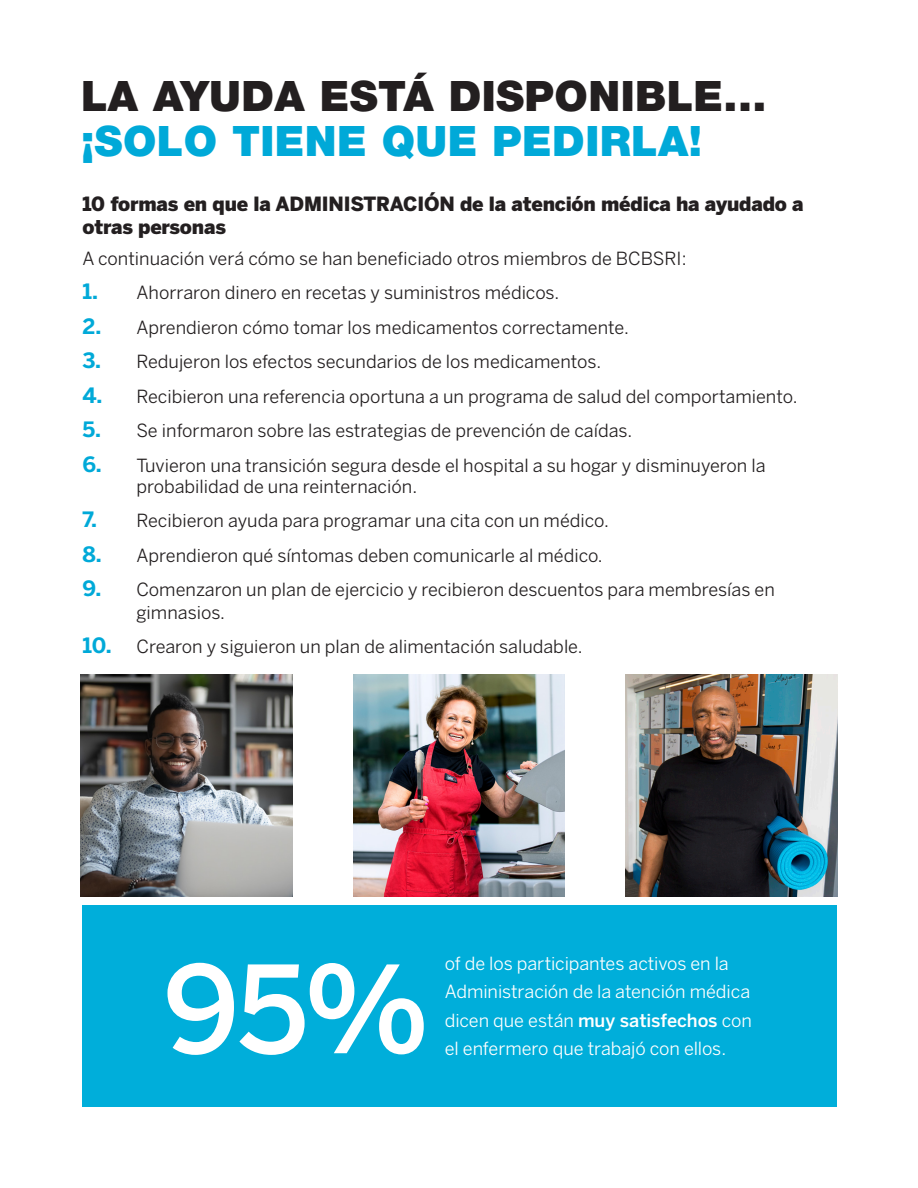
<style>
.page{position:relative;width:918px;height:1188px;background:#fff}
.page>*{position:absolute;margin:0;border:0;box-sizing:border-box;transform-origin:0 0}
.Body_Copy{font:500 120px "Benton Sans";color:#fff}
.t1{font:900 42px/45px "Helvetica Neue LT Std";letter-spacing:.01em;color:#231f20}
.Sub_1_13_15{font:900 19.5px/22.5px "Benton Sans";letter-spacing:-.01em;color:#231f20}
.BODY_TEXT_10_5_14{font:18px/21px "Benton Sans";color:#231f20}
.Body_Copy-2{font:18px/28.5px "Benton Sans";letter-spacing:-.005em;color:#fff}
.s1{color:#00a9d8}
.s2{font-weight:700;font-size:21px;color:#00a9d8}
.s3{font-weight:500}
</style>
<div class="page">
<img style="left:81px;top:674px;width:212px;height:222px">
<img style="left:625px;top:674px;width:212px;height:222px">
<img style="left:353px;top:674px;width:212px;height:222px">
<div style="left:82px;top:905px;width:755px;height:202px;background:#00aeda"></div>
<p class="t1" style="left:81px;top:73px;width:687px">LA AYUDA ESTÁ DISPONIBLE... <span class="s1">¡SOLO TIENE QUE PEDIRLA!</span></p>
<p class="Sub_1_13_15" style="left:82px;top:192px;width:723px">10 formas en que la ADMINISTRACIÓN de la atención médica ha ayudado a otras personas</p>
<p class="BODY_TEXT_10_5_14" style="left:82px;top:248px;width:606px">A continuación verá cómo se han beneficiado otros miembros de BCBSRI:</p>
<p class="BODY_TEXT_10_5_14" style="left:82px;top:282px;width:478px"><span class="s2">1.</span> Ahorraron dinero en recetas y suministros médicos.</p>
<p class="BODY_TEXT_10_5_14" style="left:82px;top:317px;width:548px"><span class="s2">2.</span> Aprendieron cómo tomar los medicamentos correctamente.</p>
<p class="BODY_TEXT_10_5_14" style="left:82px;top:351px;width:520px"><span class="s2">3.</span> Redujeron los efectos secundarios de los medicamentos.</p>
<p class="BODY_TEXT_10_5_14" style="left:82px;top:386px;width:716px"><span class="s2">4.</span> Recibieron una referencia oportuna a un programa de salud del comportamiento.</p>
<p class="BODY_TEXT_10_5_14" style="left:82px;top:420px;width:551px"><span class="s2">5.</span> Se informaron sobre las estrategias de prevención de caídas.</p>
<p class="BODY_TEXT_10_5_14" style="left:136px;top:455px;width:631px;text-indent:-54px"><span class="s2">6.</span> Tuvieron una transición segura desde el hospital a su hogar y disminuyeron la probabilidad de una reinternación.</p>
<p class="BODY_TEXT_10_5_14" style="left:82px;top:510px;width:528px"><span class="s2">7.</span> Recibieron ayuda para programar una cita con un médico.</p>
<p class="BODY_TEXT_10_5_14" style="left:82px;top:545px;width:522px"><span class="s2">8.</span> Aprendieron qué síntomas deben comunicarle al médico.</p>
<p class="BODY_TEXT_10_5_14" style="left:136px;top:578px;width:640px;line-height:22.5px;text-indent:-54px"><span class="s2">9.</span> Comenzaron un plan de ejercicio y recibieron descuentos para membresías en gimnasios.</p>
<p class="BODY_TEXT_10_5_14" style="left:82px;top:636px;width:502px"><span class="s2">10.</span> Crearon y siguieron un plan de alimentación saludable.</p>
<p class="Body_Copy" style="left:163px;top:938px;width:268px">95%</p>
<p class="Body_Copy-2" style="left:445px;top:949px;width:309px">of de los participantes activos en la Administración de la atención médica dicen que están <span class="s3">muy satisfechos</span> con el enfermero que trabajó con ellos.</p>
</div>
